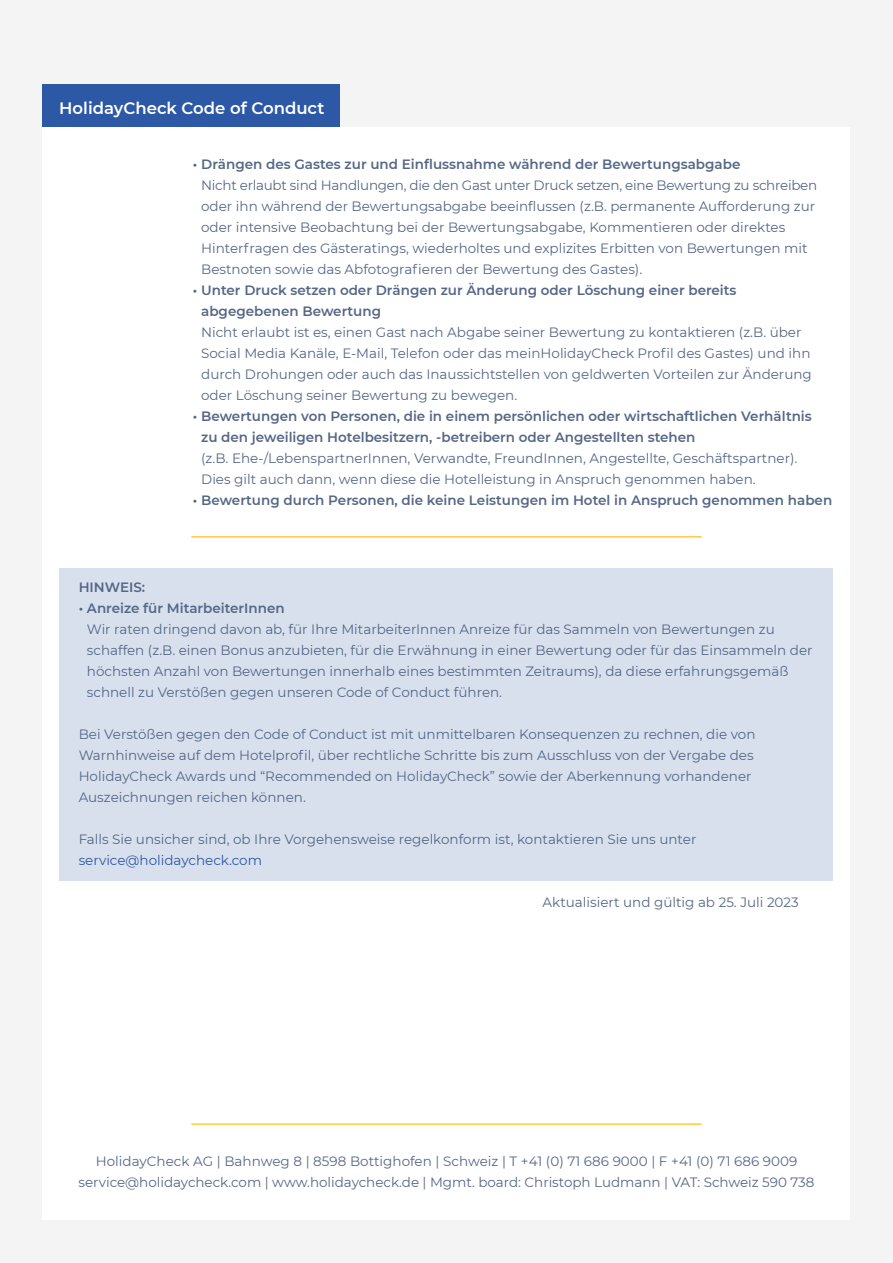
<style>
.page{position:relative;width:893px;height:1263px;background:#f4f4f4}
.page>*{position:absolute;margin:0;border:0;box-sizing:border-box;transform-origin:0 0}
.t1{font:600 16.5px "Montserrat";color:#fff}
.t2{font:13.5px/21px "Montserrat";color:#556786}
.t3{font:600 13.5px/21px "Montserrat";color:#556786}
.t4{font:13.5px "Montserrat";color:#2d58a5}
</style>
<div class="page">
<div style="left:43px;top:85px;width:297px;height:42px;background:#2d58a5"></div>
<div style="left:43px;top:127px;width:807px;height:1093px;background:#fff"></div>
<hr style="left:191px;top:1123px;width:511px;height:2px;background:#fdc93d">
<div style="left:60px;top:568px;width:773px;height:313px;background:#d8e0ed"></div>
<hr style="left:191px;top:536px;width:511px;height:2px;background:#fdc93d">
<p class="t1" style="left:59px;top:96px;width:267px">HolidayCheck Code of Conduct</p>
<p class="t3" style="left:193px;top:153px;width:549px">• Drängen des Gastes zur und Einflussnahme während der Bewertungsabgabe</p>
<p class="t2" style="left:201px;top:174px;width:618px">Nicht erlaubt sind Handlungen, die den Gast unter Druck setzen, eine Bewertung zu schreiben oder ihn während der Bewertungsabgabe beeinflussen (z.B. permanente Aufforderung zur oder intensive Beobachtung bei der Bewertungsabgabe, Kommentieren oder direktes Hinterfragen des Gästeratings, wiederholtes und explizites Erbitten von Bewertungen mit Bestnoten sowie das Abfotografieren der Bewertung des Gastes).</p>
<p class="t3" style="left:201px;top:279px;width:537px;text-indent:-8px">• Unter Druck setzen oder Drängen zur Änderung oder Löschung einer bereits abgegebenen Bewertung</p>
<p class="t2" style="left:201px;top:321px;width:612px">Nicht erlaubt ist es, einen Gast nach Abgabe seiner Bewertung zu kontaktieren (z.B. über Social Media Kanäle, E-Mail, Telefon oder das meinHolidayCheck Profil des Gastes) und ihn durch Drohungen oder auch das Inaussichtstellen von geldwerten Vorteilen zur Änderung oder Löschung seiner Bewertung zu bewegen.</p>
<p class="t3" style="left:201px;top:405px;width:612px;text-indent:-8px">• Bewertungen von Personen, die in einem persönlichen oder wirtschaftlichen Verhältnis zu den jeweiligen Hotelbesitzern, -betreibern oder Angestellten stehen</p>
<p class="t2" style="left:201px;top:447px;width:598px">(z.B. Ehe-/LebenspartnerInnen, Verwandte, FreundInnen, Angestellte, Geschäftspartner).<br>Dies gilt auch dann, wenn diese die Hotelleistung in Anspruch genommen haben.</p>
<p class="t3" style="left:193px;top:489px;width:641px">• Bewertung durch Personen, die keine Leistungen im Hotel in Anspruch genommen haben</p>
<p class="t3" style="left:79px;top:576px;width:68px">HINWEIS:</p>
<p class="t3" style="left:79px;top:597px;width:208px">• Anreize für MitarbeiterInnen</p>
<p class="t2" style="left:87px;top:618px;width:727px">Wir raten dringend davon ab, für Ihre MitarbeiterInnen Anreize für das Sammeln von Bewertungen zu schaffen (z.B. einen Bonus anzubieten, für die Erwähnung in einer Bewertung oder für das Einsammeln der höchsten Anzahl von Bewertungen innerhalb eines bestimmten Zeitraums), da diese erfahrungsgemäß schnell zu Verstößen gegen unseren Code of Conduct führen.</p>
<p class="t2" style="left:79px;top:723px;width:678px">Bei Verstößen gegen den Code of Conduct ist mit unmittelbaren Konsequenzen zu rechnen, die von Warnhinweise auf dem Hotelprofil, über rechtliche Schritte bis zum Ausschluss von der Vergabe des HolidayCheck Awards und “Recommended on HolidayCheck” sowie der Aberkennung vorhandener Auszeichnungen reichen können.</p>
<p class="t2" style="left:79px;top:828px;width:619px">Falls Sie unsicher sind, ob Ihre Vorgehensweise regelkonform ist, kontaktieren Sie uns unter</p>
<p class="t4" style="left:79px;top:851px;width:185px">service@holidaycheck.com</p>
<p class="t2" style="left:542px;top:891px;width:258px">Aktualisiert und gültig ab 25. Juli 2023</p>
<p class="t2" style="left:79px;top:1150px;width:737px;text-align:center">HolidayCheck AG | Bahnweg 8 | 8598 Bottighofen | Schweiz | T +41 (0) 71 686 9000 | F +41 (0) 71 686 9009 service@holidaycheck.com | www.holidaycheck.de | Mgmt. board: Christoph Ludmann | VAT: Schweiz 590 738</p>
</div>
